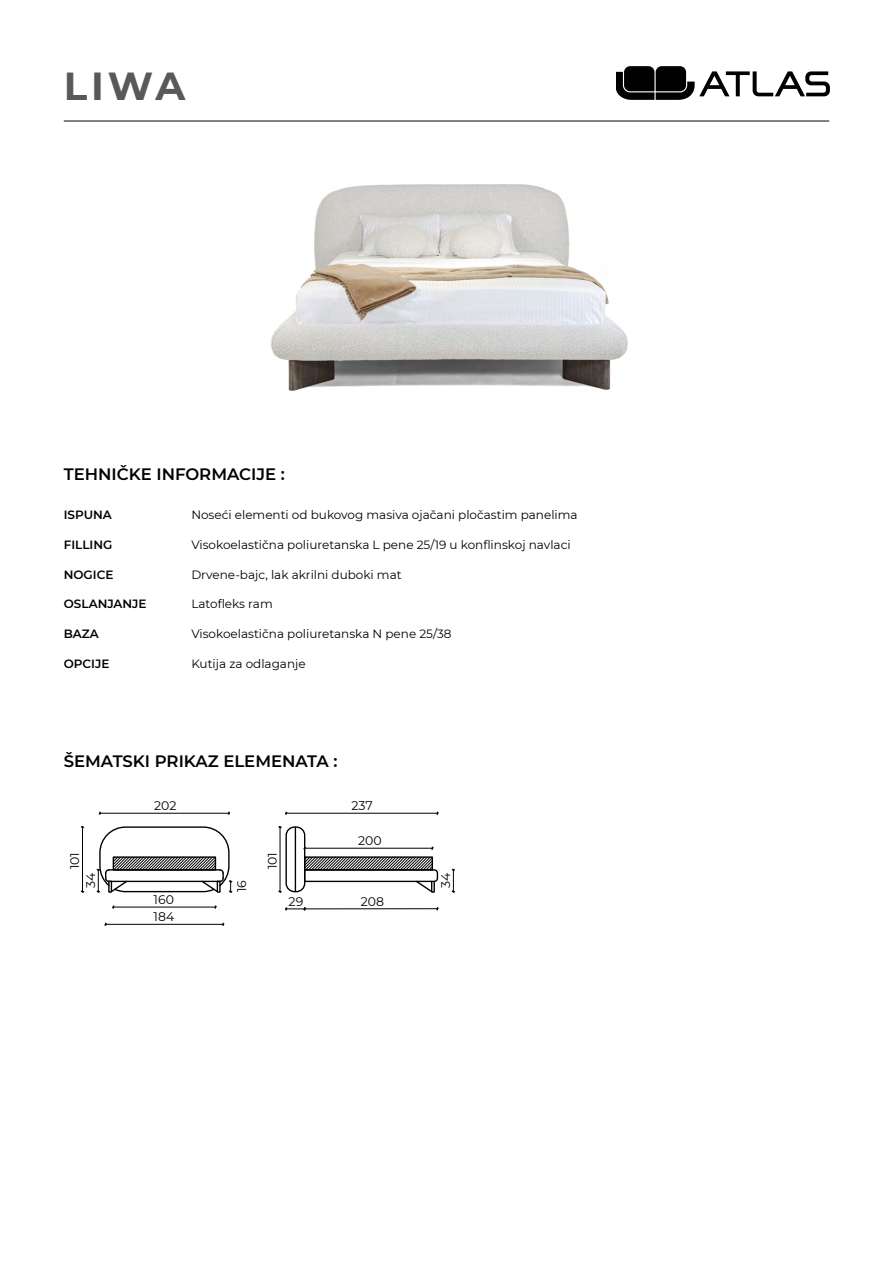
<style>
.page{position:relative;width:893px;height:1268px;background:#fff}
.page>*{position:absolute;margin:0;border:0;box-sizing:border-box;transform-origin:0 0}
.t1{font:700 39px "Montserrat";color:#58595b}
.t2{font:600 16.5px "Montserrat";color:#000}
.t3{font:12.45px "Montserrat";color:#000}
.t4{font:12px "Montserrat";color:#000}
.t5{font:600 12px "Montserrat";color:#000}
</style>
<div class="page">
<img style="left:271px;top:184px;width:357px;height:207px">
<svg style="left:616px;top:66px;width:213px;height:34px"></svg>
<hr style="left:64px;top:120px;width:765px;height:2px;background:#58595b">
<hr style="left:99px;top:812px;width:130px;height:1px;background:#000">
<hr style="left:82px;top:826px;width:1px;height:66px;background:#000">
<hr style="left:105px;top:923px;width:119px;height:1px;background:#000">
<hr style="left:113px;top:906px;width:103px;height:1px;background:#000">
<svg style="left:97px;top:826px;width:135px;height:67px"></svg>
<hr style="left:286px;top:812px;width:152px;height:1px;background:#000">
<hr style="left:280px;top:826px;width:1px;height:66px;background:#000">
<svg style="left:278px;top:889px;width:4px;height:4px"></svg>
<svg style="left:452px;top:868px;width:3px;height:25px"></svg>
<hr style="left:304px;top:847px;width:129px;height:1px;background:#000">
<hr style="left:304px;top:908px;width:134px;height:1px;background:#000">
<svg style="left:285px;top:907px;width:21px;height:3px"></svg>
<div style="left:285px;top:826px;width:20px;height:66px;border:1px solid #000;border-radius:8px"></div>
<svg style="left:295px;top:827px;width:1px;height:64px"></svg>
<svg style="left:303px;top:856px;width:136px;height:37px"></svg>
<h1 class="t1" style="left:64px;top:58px;width:123px">LIWA</h1>
<h2 class="t2" style="left:64px;top:462px;width:223px">TEHNIČKE INFORMACIJE :</h2>
<p class="t5" style="left:64px;top:506px;width:50px">ISPUNA</p>
<p class="t4" style="left:191px;top:506px;width:388px">Noseći elementi od bukovog masiva ojačani pločastim panelima</p>
<p class="t5" style="left:64px;top:536px;width:50px">FILLING</p>
<p class="t4" style="left:191px;top:536px;width:381px">Visokoelastična poliuretanska L pene 25/19 u konflinskoj navlaci</p>
<p class="t5" style="left:64px;top:565px;width:51px">NOGICE</p>
<p class="t4" style="left:191px;top:566px;width:212px">Drvene-bajc, lak akrilni duboki mat</p>
<p class="t5" style="left:64px;top:595px;width:84px">OSLANJANJE</p>
<p class="t4" style="left:191px;top:595px;width:83px">Latofleks ram</p>
<p class="t5" style="left:64px;top:625px;width:37px">BAZA</p>
<p class="t4" style="left:191px;top:625px;width:262px">Visokoelastična poliuretanska N pene 25/38</p>
<p class="t5" style="left:64px;top:655px;width:47px">OPCIJE</p>
<p class="t4" style="left:191px;top:655px;width:116px">Kutija za odlaganje</p>
<h2 class="t2" style="left:64px;top:749px;width:275px">ŠEMATSKI PRIKAZ ELEMENATA :</h2>
<p class="t3" style="left:66px;top:869px;width:19px;rotate:-90deg">101</p>
<p class="t3" style="left:154px;top:796px;width:24px">202</p>
<p class="t3" style="left:264px;top:869px;width:19px;rotate:-90deg">101</p>
<p class="t3" style="left:351px;top:796px;width:23px">237</p>
<p class="t3" style="left:358px;top:831px;width:25px">200</p>
<p class="t3" style="left:82px;top:887px;width:17px;rotate:-90deg">34</p>
<p class="t3" style="left:233px;top:892px;width:14px;rotate:-90deg">16</p>
<p class="t3" style="left:154px;top:907px;width:22px">184</p>
<p class="t3" style="left:154px;top:890px;width:22px">160</p>
<p class="t3" style="left:289px;top:892px;width:16px">29</p>
<p class="t3" style="left:361px;top:892px;width:25px">208</p>
<p class="t3" style="left:437px;top:887px;width:17px;rotate:-90deg">34</p>
</div>
